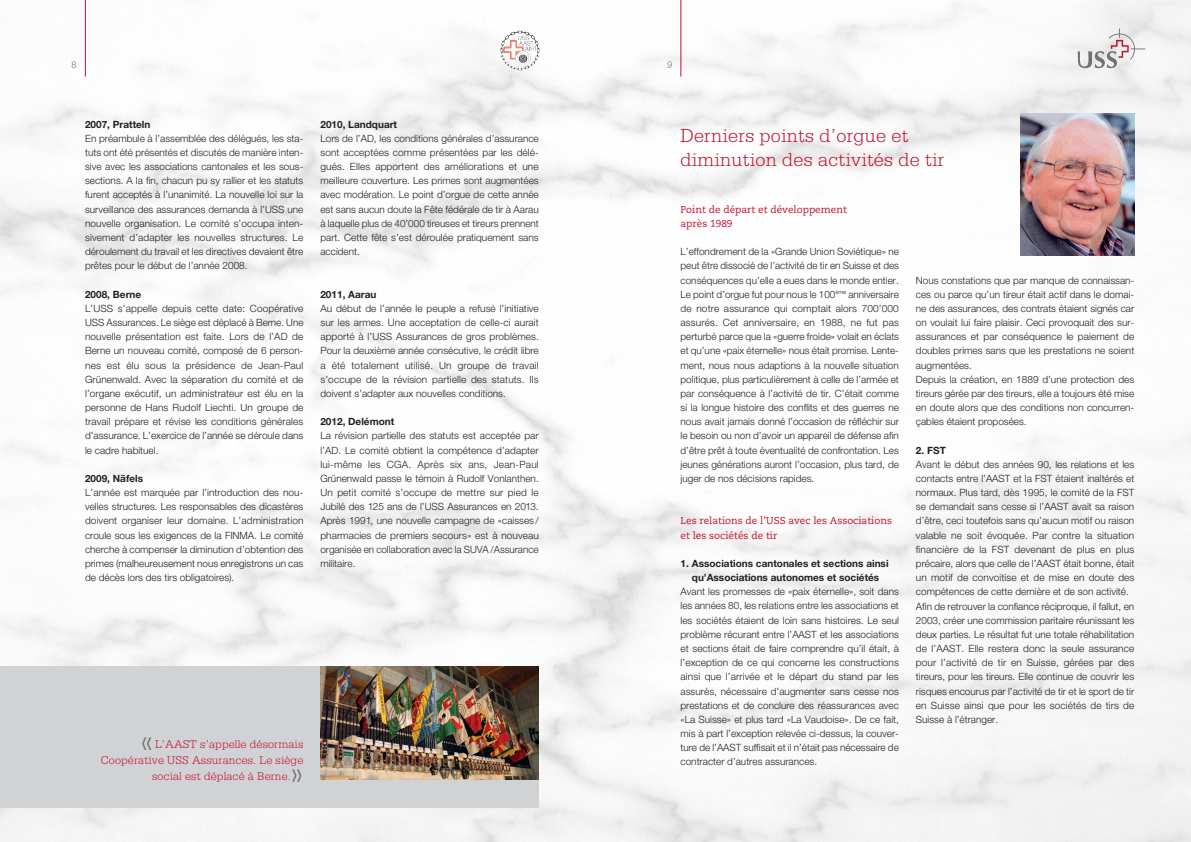
<style>
.page{position:relative;width:1191px;height:842px;background:#fff}
.page>*{position:absolute;margin:0;border:0;box-sizing:border-box;transform-origin:0 0}
.t1{font:300 32px "Serifa Std";color:#6c6d70}
.t2{font:300 20px/24px "Serifa Std";letter-spacing:.01em;color:#c3102e}
.t3{font:300 12px "Serifa Std";letter-spacing:.01em;color:#c3102e}
.t4{font:300 10px/14.2px "Helvetica Neue LT Std";color:#231f20;text-align:justify}
.t5{font:700 10px/14.2px "Helvetica Neue LT Std";color:#231f20;text-align:center}
.t6{font:10px/14.2px "Caecilia LT Std";color:#c3102e}
.t7{font:300 10px "Serifa Std";color:#6c6d70}
</style>
<div class="page">
<img style="left:0;top:0;width:1191px;height:842px">
<hr style="left:85px;top:0;width:1px;height:77px;background:#c3102e">
<hr style="left:680px;top:0;width:1px;height:77px;background:#c3102e">
<svg style="left:1077px;top:29px;width:68px;height:39px"></svg>
<div style="left:0;top:666px;width:539px;height:142px;background:#d1d2d4"></div>
<img style="left:320px;top:666px;width:219px;height:114px">
<img style="left:500px;top:30px;width:20px;height:23px">
<img style="left:1020px;top:113px;width:114px;height:142px">
<p class="t7" style="left:72px;top:59px;width:6px">8</p>
<p class="t7" style="left:667px;top:59px;width:6px">9</p>
<p class="t5" style="left:85px;top:117px;width:67px">2007, Pratteln</p>
<p class="t4" style="left:85px;top:131px;width:220px">En préambule à l’assemblée des délégués, les sta&shy;tuts ont été présentés et discutés de manière inten&shy;sive avec les associations cantonales et les sous&shy;sections. A la fin, chacun pu sy rallier et les statuts furent acceptés à l’unanimité. La nouvelIe loi sur la surveillance des assurances demanda à l’USS une nouvelle organisation. Le comité s’occupa inten&shy;sivement d’adapter les nouvelles structures. Le déroulement du travail et les directives devaient être prêtes pour le début de l’année 2008.</p>
<p class="t5" style="left:85px;top:287px;width:58px">2008, Berne</p>
<p class="t4" style="left:85px;top:301px;width:220px">L’USS s’appelle depuis cette date: Coopérative USS Assurances. Le siège est déplacé à Berne. Une nouvelle présentation est faite. Lors de l’AD de Berne un nouveau comité, composé de 6 person&shy;nes est élu sous la présidence de Jean-Paul Grünenwald. Avec la séparation du comité et de l’organe exécutif, un administrateur est élu en la personne de Hans Rudolf Liechti. Un groupe de travail prépare et révise les conditions générales d’assurance. L’exercice de l’année se déroule dans le cadre habituel.</p>
<p class="t5" style="left:85px;top:471px;width:59px">2009, Näfels</p>
<p class="t4" style="left:85px;top:485px;width:220px">L’année est marquée par l’introduction des nou&shy;velles structures. Les responsables des dicastères doivent organiser leur domaine. L’administration croule sous les exigences de la FINMA. Le comité cherche à compenser la diminution d’obtention des primes (malheureusement nous enregistrons un cas de décès lors des tirs obligatoires).</p>
<p class="t5" style="left:320px;top:117px;width:78px">2010, Landquart</p>
<p class="t4" style="left:320px;top:131px;width:220px">Lors de l’AD, les conditions générales d’assurance sont acceptées comme présentées par les délé&shy;gués. Elles apportent des améliorations et une meilleure couverture. Les primes sont augmentées avec modération. Le point d’orgue de cette année est sans aucun doute la Fête fédérale de tir à Aarau à laquelle plus de 40’000 tireuses et tireurs prennent part. Cette fête s’est déroulée pratiquement sans accident.</p>
<p class="t5" style="left:320px;top:287px;width:57px">2011, Aarau</p>
<p class="t4" style="left:320px;top:301px;width:220px">Au début de l’année le peuple a refusé l’initiative sur les armes. Une acceptation de celle-ci aurait apporté à l’USS Assurances de gros problèmes.<br>Pour la deuxième année consécutive, le crédit libre a été totalement utilisé. Un groupe de travail s’occupe de la révision partielle des statuts. Ils doivent s’adapter aux nouvelles conditions.</p>
<p class="t5" style="left:320px;top:414px;width:75px">2012, Delémont</p>
<p class="t4" style="left:320px;top:429px;width:220px">La révision partielle des statuts est acceptée par l’AD. Le comité obtient la compétence d’adapter lui-même les CGA. Après six ans, Jean-Paul Grünenwald passe le témoin à Rudolf Vonlanthen.<br>Un petit comité s’occupe de mettre sur pied le Jubilé des 125 ans de l’USS Assurances en 2013.<br>Après 1991, une nouvelle campagne de «caisses / pharmacies de premiers secours» est à nouveau organisée en collaboration avec la SUVA /Assurance militaire.</p>
<h1 class="t1" style="left:140px;top:722px;width:14px">«</h1>
<p class="t3" style="left:155px;top:737px;width:150px">L’AAST s’appelle désormais</p>
<p class="t3" style="left:101px;top:753px;width:204px">Coopérative USS Assurances. Le siège</p>
<p class="t3" style="left:152px;top:769px;width:140px">social est déplacé à Berne.</p>
<h1 class="t1" style="left:291px;top:754px;width:14px">»</h1>
<h2 class="t2" style="left:680px;top:123px;width:265px">Derniers points d’orgue et diminution des activités de tir</h2>
<p class="t6" style="left:680px;top:202px;width:168px">Point de départ et développement après 1989</p>
<p class="t4" style="left:680px;top:244px;width:220px">L’effondrement de la «Grande Union Soviétique» ne peut être dissocié de l’activité de tir en Suisse et des conséquences qu’elle a eues dans le monde entier.<br>Le point d’orgue fut pour nous le 100<sup>ème</sup> anniversaire de notre assurance qui comptait alors 700’000 assurés. Cet anniversaire, en 1988, ne fut pas perturbé parce que la «guerre froide» volait en éclats et qu’une «paix éternelle» nous était promise. Lente&shy;ment, nous nous adaptions à la nouvelle situation politique, plus particulièrement à celle de l’armée et par conséquence à l’activité de tir. C’était comme si la longue histoire des conflits et des guerres ne nous avait jamais donné l’occasion de réfléchir sur le besoin ou non d’avoir un appareil de défense afin d’être prêt à toute éventualité de confrontation. Les jeunes générations auront l’occasion, plus tard, de juger de nos décisions rapides.</p>
<p class="t6" style="left:680px;top:514px;width:213px">Les relations de l’USS avec les Associations et les sociétés de tir</p>
<p class="t5" style="left:680px;top:556px;width:209px">1. Associations cantonales et sections ainsi qu’Associations autonomes et sociétés</p>
<p class="t4" style="left:680px;top:584px;width:220px">Avant les promesses de «paix éternelle», soit dans les années 80, les relations entre les associations et les sociétés étaient de loin sans histoires. Le seul problème récurant entre l’AAST et les associations et sections était de faire comprendre qu’il était, à l’exception de ce qui concerne les constructions ainsi que l’arrivée et le départ du stand par les assurés, nécessaire d’augmenter sans cesse nos prestations et de conclure des réassurances avec «La Suisse» et plus tard «La Vaudoise». De ce fait, mis à part l’exception relevée ci-dessus, la couver&shy;ture de l’AAST suffisait et il n’était pas nécessaire de contracter d’autres assurances.</p>
<p class="t4" style="left:916px;top:273px;width:220px;text-align:left">Nous constations que par manque de connaissan&shy;ces ou parce qu’un tireur était actif dans le domai&shy;ne des assurances, des contrats étaient signés car on voulait lui faire plaisir. Ceci provoquait des sur&shy;assurances et par conséquence le paiement de doubles primes sans que les prestations ne soient augmentées.<br>Depuis la création, en 1889 d’une protection des tireurs gérée par des tireurs, elle a toujours été mise en doute alors que des conditions non concurren&shy;çables étaient proposées.</p>
<p class="t5" style="left:916px;top:443px;width:31px">2. FST</p>
<p class="t4" style="left:916px;top:457px;width:220px;text-align:left">Avant le début des années 90, les relations et les contacts entre l’AAST et la FST étaient inaltérés et normaux. Plus tard, dès 1995, le comité de la FST se demandait sans cesse si l’AAST avait sa raison d’être, ceci toutefois sans qu’aucun motif ou raison valable ne soit évoquée. Par contre la situation financière de la FST devenant de plus en plus précaire, alors que celle de l’AAST était bonne, était un motif de convoitise et de mise en doute des compétences de cette dernière et de son activité.<br>Afin de retrouver la confiance réciproque, il fallut, en 2003, créer une commission paritaire réunissant les deux parties. Le résultat fut une totale réhabilitation de l’AAST. Elle restera donc la seule assurance pour l’activité de tir en Suisse, gérées par des tireurs, pour les tireurs. Elle continue de couvrir les risques encourus par l’activité de tir et le sport de tir en Suisse ainsi que pour les sociétés de tirs de Suisse à l’étranger.</p>
</div>
